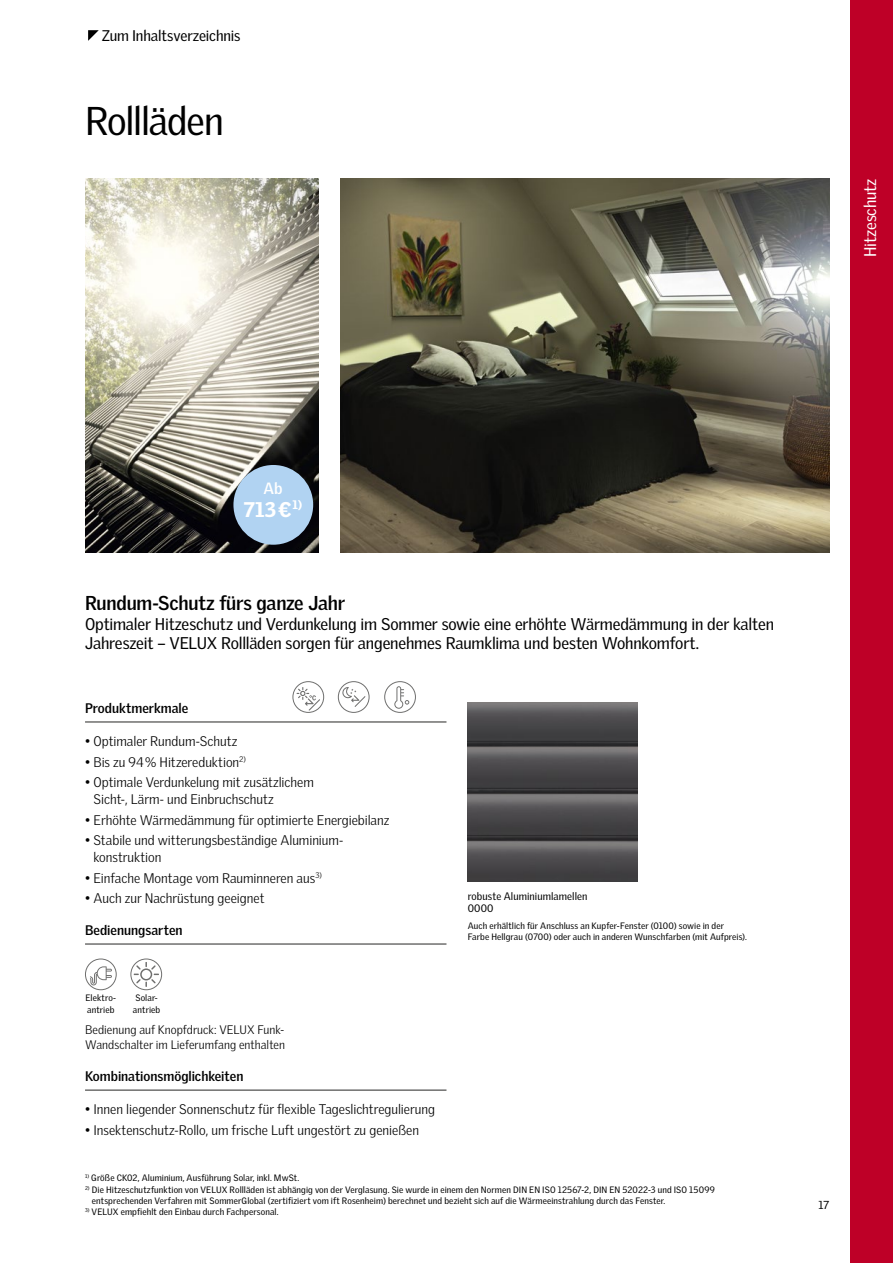
<style>
.page{position:relative;width:893px;height:1263px;background:#fff}
.page>*{position:absolute;margin:0;border:0;box-sizing:border-box;transform-origin:0 0}
.t1{font:39px "Velux Gothic";letter-spacing:-.03em;color:#000}
.t2{font:900 20.7px "Velux Gothic";color:#fff}
.t3{font:700 19.5px "Velux Gothic";letter-spacing:-.015em;color:#000}
.t4{font:16.5px/19.5px "Velux Gothic";letter-spacing:-.01em;color:#000}
.t5{font:16.5px "Velux Gothic";letter-spacing:-.01em;color:#fff}
.t6{font:700 15.75px "Velux Gothic";color:#fff}
.t7{font:15px "Velux Gothic";letter-spacing:-.01em;color:#000}
.t8{font:300 13.5px/16.5px "Velux Gothic";color:#000}
.t9{font:700 13.5px "Velux Gothic";color:#000}
.t10{font:300 12px/15px "Velux Gothic";color:#000}
.t11{font:11.25px "Velux Gothic";color:#000}
.t12{font:10.5px/12px "Velux Gothic";letter-spacing:.005em;color:#000}
.t13{font:9px/11.2px "Velux Gothic";letter-spacing:.01em;color:#000}
.s1{font-weight:400}
</style>
<div class="page">
<div style="left:850px;top:0;width:43px;height:1263px;background:#be0027"></div>
<img style="left:85px;top:179px;width:234px;height:373px">
<img style="left:340px;top:179px;width:489px;height:373px">
<img style="left:468px;top:702px;width:170px;height:179px">
<hr style="left:85px;top:721px;width:361px;height:2px;background:#6f6f6e">
<svg style="left:342px;top:687px;width:24px;height:20px"></svg>
<div style="left:338px;top:681px;width:31px;height:32px;border:1px solid #6f6f6e;border-radius:50%"></div>
<svg style="left:293px;top:682px;width:31px;height:30px"></svg>
<svg style="left:296px;top:687px;width:24px;height:24px"></svg>
<div style="left:292px;top:681px;width:32px;height:32px;border:1px solid #6f6f6e;border-radius:50%"></div>
<svg style="left:394px;top:686px;width:15px;height:23px"></svg>
<div style="left:384px;top:681px;width:32px;height:32px;border:1px solid #6f6f6e;border-radius:50%"></div>
<hr style="left:85px;top:1089px;width:361px;height:2px;background:#6f6f6e">
<hr style="left:85px;top:943px;width:361px;height:2px;background:#6f6f6e">
<svg style="left:131px;top:959px;width:31px;height:31px"></svg>
<svg style="left:133px;top:962px;width:26px;height:25px"></svg>
<div style="left:130px;top:958px;width:32px;height:32px;border:1px solid #6f6f6e;border-radius:50%"></div>
<svg style="left:85px;top:959px;width:31px;height:31px"></svg>
<svg style="left:90px;top:966px;width:22px;height:19px"></svg>
<div style="left:85px;top:958px;width:32px;height:32px;border:1px solid #6f6f6e;border-radius:50%"></div>
<div style="left:233px;top:465px;width:80px;height:80px;background:#b1d3f2;border-radius:50%"></div>
<div style="left:0;top:0;width:893px;height:55px;background:#fff"></div>
<svg style="left:88px;top:30px;width:11px;height:11px"></svg>
<h3 class="t7" style="left:102px;top:27px;width:140px">Zum Inhaltsverzeichnis</h3>
<h1 class="t1" style="left:85px;top:98px;width:140px">Rollläden</h1>
<h3 class="t5" style="left:860px;top:257px;width:80px;rotate:-90deg">Hitzeschutz</h3>
<h3 class="t6" style="left:264px;top:479px;width:21px">Ab</h3>
<h2 class="t2" style="left:244px;top:496px;width:60px">713€<sup>1)</sup></h2>
<h3 class="t3" style="left:85px;top:591px;width:261px">Rundum-Schutz fürs ganze Jahr</h3>
<h3 class="t4" style="left:85px;top:614px;width:690px">Optimaler Hitzeschutz und Verdunkelung im Sommer sowie eine erhöhte Wärmedämmung in der kalten<br>Jahreszeit – VELUX Rollläden sorgen für angenehmes Raumklima und besten Wohnkomfort.</h3>
<h3 class="t9" style="left:85px;top:699px;width:105px">Produktmerkmale</h3>
<h3 class="t8" style="left:85px;top:732px;width:154px"><span class="s1">•</span> Optimaler Rundum-Schutz</h3>
<h3 class="t8" style="left:85px;top:753px;width:162px"><span class="s1">•</span> Bis zu 94% Hitzereduktion<sup>2)</sup></h3>
<h3 class="t8" style="left:94px;top:774px;width:222px;text-indent:-9px"><span class="s1">•</span> Optimale Verdunkelung mit zusätzlichem<br>Sicht-, Lärm- und Einbruchschutz</h3>
<h3 class="t8" style="left:85px;top:811px;width:306px"><span class="s1">•</span> Erhöhte Wärmedämmung für optimierte Energiebilanz</h3>
<h3 class="t8" style="left:94px;top:832px;width:251px;text-indent:-9px"><span class="s1">•</span> Stabile und witterungsbeständige Aluminium&shy;konstruktion</h3>
<h3 class="t8" style="left:85px;top:869px;width:238px"><span class="s1">•</span> Einfache Montage vom Rauminneren aus<sup>3)</sup></h3>
<h3 class="t8" style="left:85px;top:890px;width:181px"><span class="s1">•</span> Auch zur Nachrüstung geeignet</h3>
<h3 class="t9" style="left:85px;top:921px;width:99px">Bedienungsarten</h3>
<p class="t13" style="left:85px;top:992px;width:32px">Elektro&shy;antrieb</p>
<p class="t13" style="left:133px;top:992px;width:29px">Solar&shy;antrieb</p>
<h3 class="t10" style="left:85px;top:1022px;width:202px">Bedienung auf Knopfdruck: VELUX Funk-<br>Wandschalter im Lieferumfang enthalten</h3>
<p class="t12" style="left:468px;top:890px;width:121px">robuste Aluminiumlamellen<br>0000</p>
<p class="t13" style="left:468px;top:920px;width:281px">Auch erhältlich für Anschluss an Kupfer-Fenster (0100) sowie in der<br>Farbe Hellgrau (0700) oder auch in anderen Wunschfarben (mit Aufpreis).</p>
<h3 class="t9" style="left:85px;top:1067px;width:160px">Kombinationsmöglichkeiten</h3>
<h3 class="t8" style="left:85px;top:1100px;width:351px"><span class="s1">•</span> Innen liegender Sonnenschutz für flexible Tageslichtregulierung</h3>
<h3 class="t8" style="left:85px;top:1121px;width:335px"><span class="s1">•</span> Insektenschutz-Rollo, um frische Luft ungestört zu genießen</h3>
<p class="t13" style="left:85px;top:1172px;width:216px"><sup>1)</sup> Größe CK02, Aluminium, Ausführung Solar, inkl. MwSt.</p>
<p class="t13" style="left:92px;top:1183px;width:625px;text-indent:-7px"><sup>2)</sup> Die Hitzeschutzfunktion von VELUX Rollläden ist abhängig von der Verglasung. Sie wurde in einem den Normen DIN EN ISO 12567-2, DIN EN 52022-3 und ISO 15099 entsprechenden Verfahren mit SommerGlobal (zertifiziert vom ift Rosenheim) berechnet und bezieht sich auf die Wärmeeinstrahlung durch das Fenster.</p>
<p class="t13" style="left:85px;top:1206px;width:195px"><sup>3)</sup> VELUX empfiehlt den Einbau durch Fachpersonal.</p>
<p class="t11" style="left:818px;top:1198px;width:12px">17</p>
</div>
